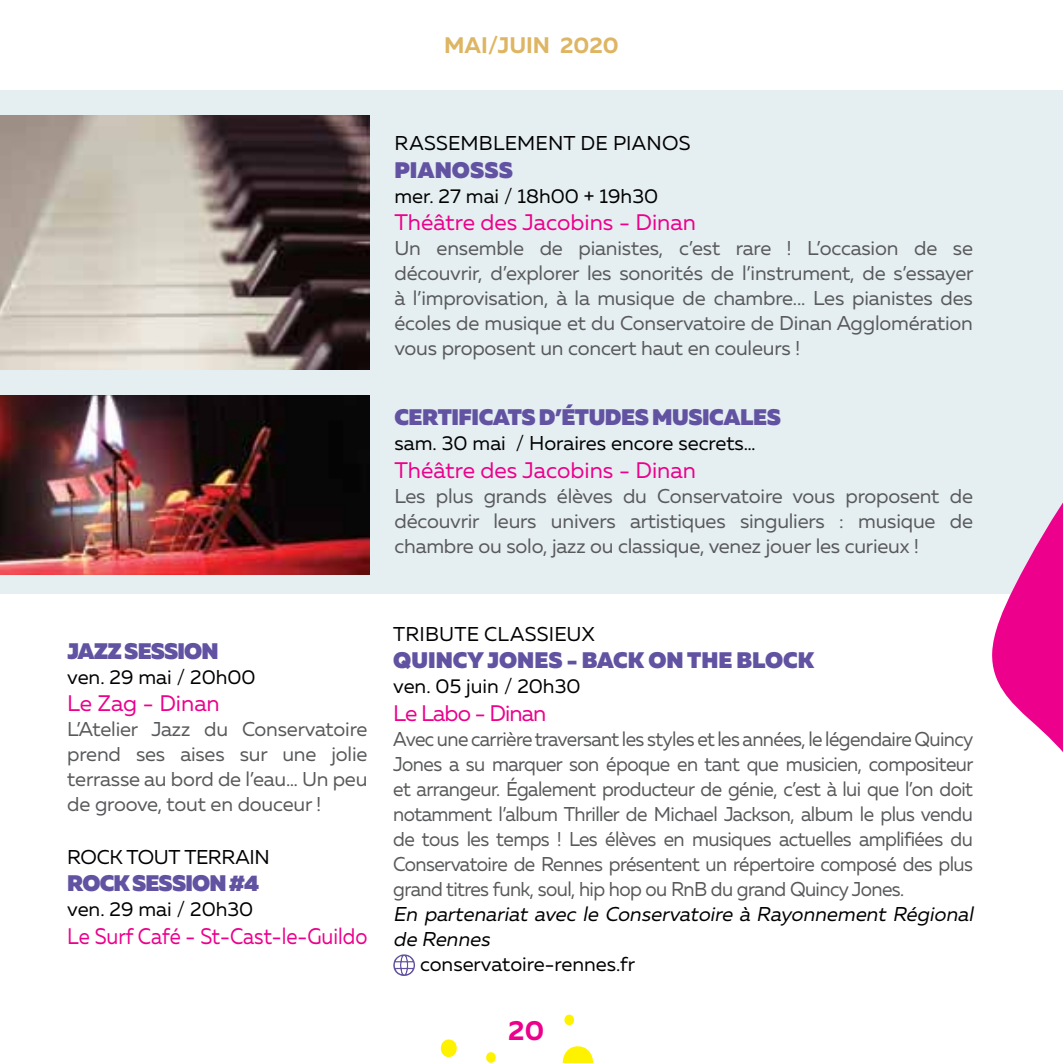
<style>
.page{position:relative;width:1063px;height:1063px;background:#fff}
.page>*{position:absolute;margin:0;border:0;box-sizing:border-box;transform-origin:0 0}
.t1{font:700 27.5px "Muller";color:#ec008c}
.t2{font:22.5px "Muller";color:#ec008c}
.t3{font:900 22.5px "Muller";color:#6252a2}
.t4{font:22.5px "Muller";color:#ec008c;scale:.9 1}
.t5{font:900 22.5px "Muller";letter-spacing:-.02em;color:#6252a2}
.t6{font:900 22.5px "Muller";letter-spacing:-.04em;color:#6252a2}
.t7{font:700 22.5px "Muller";color:#deb563}
.t8{font:22.5px "Muller";letter-spacing:-.04em;color:#ec008c}
.t9{font:20px/25px "Muller";letter-spacing:-.01em;color:#58595b;text-align:justify}
.t10{font:20px/25px "Muller";letter-spacing:-.01em;color:#58595b;text-align:justify;scale:.95 1}
.t11{font:20px "Muller";color:#000}
.t12{font:italic 20px/25px "Muller";color:#000}
.t13{font:20px "Muller";letter-spacing:-.02em;color:#000}
</style>
<div class="page">
<svg style="left:440px;top:1039px;width:17px;height:18px"></svg>
<svg style="left:564px;top:1015px;width:10px;height:10px"></svg>
<svg style="left:486px;top:1052px;width:10px;height:11px"></svg>
<svg style="left:562px;top:1046px;width:32px;height:17px"></svg>
<div style="left:0;top:90px;width:1063px;height:504px;background:#e5eef1"></div>
<svg style="left:992px;top:502px;width:71px;height:250px;fill:#ec008c"></svg>
<svg style="left:393px;top:954px;width:22px;height:22px"></svg>
<img style="left:0;top:115px;width:370px;height:255px">
<img style="left:0;top:395px;width:370px;height:179px">
<p class="t7" style="left:444px;top:31px;width:176px">MAI/JUIN 2020</p>
<p class="t11" style="left:394px;top:131px;width:297px">RASSEMBLEMENT DE PIANOS</p>
<p class="t3" style="left:394px;top:156px;width:120px">PIANOSSS</p>
<p class="t11" style="left:394px;top:183px;width:265px">mer. 27 mai / 18h00 + 19h30</p>
<p class="t2" style="left:394px;top:209px;width:303px">Théâtre des Jacobins - Dinan</p>
<p class="t9" style="left:394px;top:236px;width:580px">Un ensemble de pianistes, c’est rare ! L’occasion de se découvrir, d’explorer les sonorités de l’instrument, de s’essayer à l’improvisation, à la musique de chambre... Les pianistes des écoles de musique et du Conservatoire de Dinan Agglomération vous proposent un concert haut en couleurs !</p>
<p class="t5" style="left:394px;top:403px;width:388px">CERTIFICATS D’ÉTUDES MUSICALES</p>
<p class="t11" style="left:394px;top:431px;width:363px">sam. 30 mai / Horaires encore secrets…</p>
<p class="t2" style="left:394px;top:456px;width:303px">Théâtre des Jacobins - Dinan</p>
<p class="t9" style="left:394px;top:483px;width:580px">Les plus grands élèves du Conservatoire vous proposent de découvrir leurs univers artistiques singuliers : musique de chambre ou solo, jazz ou classique, venez jouer les curieux !</p>
<p class="t6" style="left:67px;top:637px;width:153px">JAZZ SESSION</p>
<p class="t11" style="left:67px;top:665px;width:190px">ven. 29 mai / 20h00</p>
<p class="t2" style="left:67px;top:690px;width:154px">Le Zag - Dinan</p>
<p class="t9" style="left:67px;top:717px;width:302px">L’Atelier Jazz du Conservatoire prend ses aises sur une jolie terrasse au bord de l’eau… Un peu de groove, tout en douceur !</p>
<p class="t13" style="left:67px;top:845px;width:204px">ROCK TOUT TERRAIN</p>
<p class="t6" style="left:67px;top:869px;width:194px">ROCK SESSION #4</p>
<p class="t11" style="left:67px;top:897px;width:188px">ven. 29 mai / 20h30</p>
<p class="t4" style="left:67px;top:922px;width:335px">Le Surf Café - St-Cast-le-Guildo</p>
<p class="t11" style="left:393px;top:622px;width:203px">TRIBUTE CLASSIEUX</p>
<p class="t3" style="left:393px;top:646px;width:422px">QUINCY JONES - BACK ON THE BLOCK</p>
<p class="t11" style="left:393px;top:674px;width:189px">ven. 05 juin / 20h30</p>
<p class="t8" style="left:393px;top:699px;width:155px">Le Labo - Dinan</p>
<p class="t10" style="left:393px;top:726px;width:612px">Avec une carrière traversant les styles et les années, le légendaire Quincy Jones a su marquer son époque en tant que musicien, compositeur et arrangeur. Également producteur de génie, c’est à lui que l’on doit notamment l’album Thriller de Michael Jackson, album le plus vendu de tous les temps ! Les élèves en musiques actuelles amplifiées du Conservatoire de Rennes présentent un répertoire composé des plus grand titres funk, soul, hip hop ou RnB du grand Quincy Jones.</p>
<p class="t12" style="left:393px;top:901px;width:585px">En partenariat avec le Conservatoire à Rayonnement Régional de Rennes</p>
<p class="t11" style="left:420px;top:952px;width:216px">conservatoire-rennes.fr</p>
<h1 class="t1" style="left:508px;top:1013px;width:37px">20</h1>
</div>
